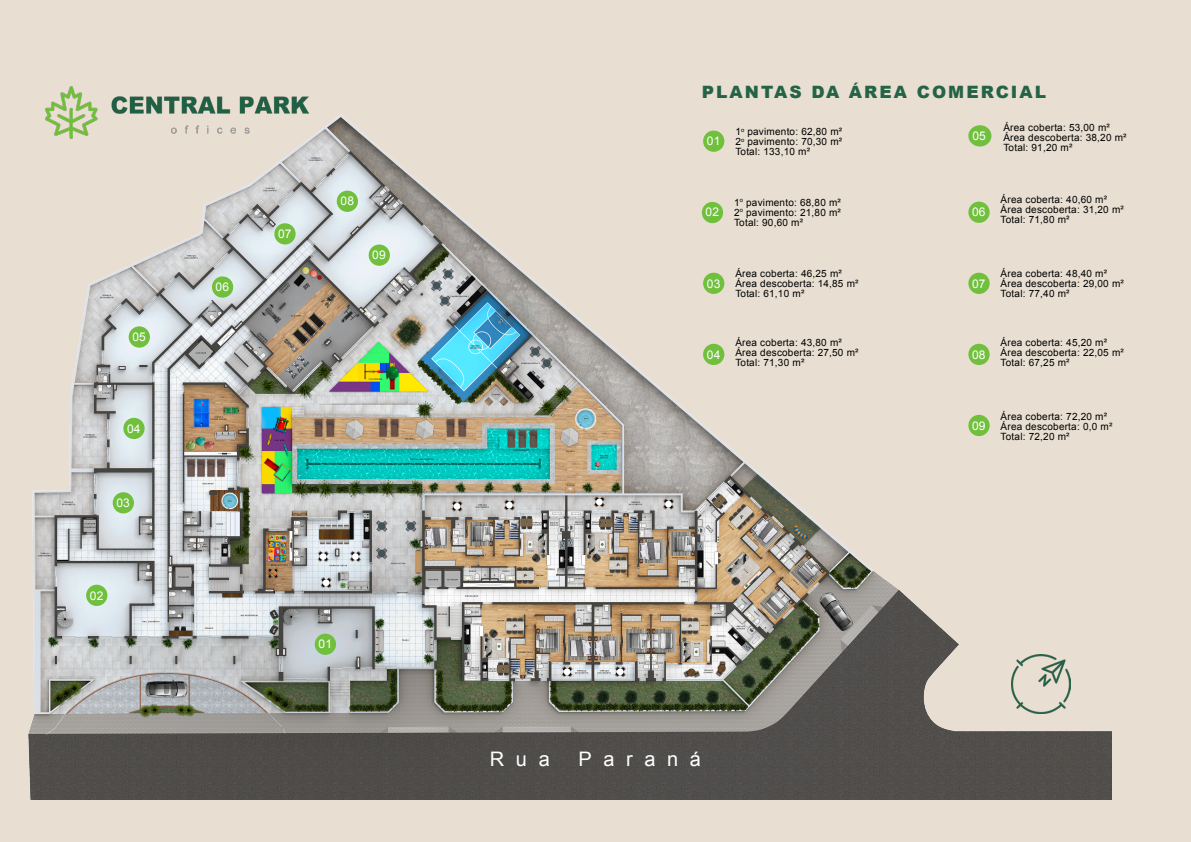
<style>
.page{position:relative;width:1191px;height:842px;background:#e8dfd2}
.page>*{position:absolute;margin:0;border:0;box-sizing:border-box;transform-origin:0 0}
.t1{font:20px "Arial";letter-spacing:.58em;color:#fff}
.t2{font:900 17px "Arial";letter-spacing:.12em;color:#256347}
.t3{font:12px "Arial";letter-spacing:.02em;color:#fff}
.t4{font:10px/10px "Arial";letter-spacing:.02em;color:#000}
</style>
<div class="page">
<img style="left:45px;top:86px;width:263px;height:29px">
<img style="left:0;top:115px;width:1111px;height:684px">
<div style="left:315px;top:634px;width:21px;height:21px;background:#70c03d;border-radius:50%"></div>
<div style="left:86px;top:585px;width:21px;height:21px;background:#70c03d;border-radius:50%"></div>
<div style="left:113px;top:492px;width:21px;height:21px;background:#70c03d;border-radius:50%"></div>
<div style="left:123px;top:418px;width:22px;height:21px;background:#70c03d;border-radius:50%"></div>
<div style="left:129px;top:326px;width:21px;height:22px;background:#70c03d;border-radius:50%"></div>
<div style="left:212px;top:276px;width:21px;height:22px;background:#70c03d;border-radius:50%"></div>
<div style="left:274px;top:223px;width:22px;height:21px;background:#70c03d;border-radius:50%"></div>
<div style="left:337px;top:191px;width:21px;height:21px;background:#70c03d;border-radius:50%"></div>
<div style="left:369px;top:244px;width:21px;height:22px;background:#70c03d;border-radius:50%"></div>
<img style="left:1012px;top:655px;width:58px;height:58px">
<div style="left:703px;top:131px;width:21px;height:21px;background:#70c03d;border-radius:50%"></div>
<div style="left:968px;top:125px;width:23px;height:21px;background:#70c03d;border-radius:50%"></div>
<div style="left:702px;top:202px;width:21px;height:21px;background:#70c03d;border-radius:50%"></div>
<div style="left:968px;top:202px;width:21px;height:21px;background:#70c03d;border-radius:50%"></div>
<div style="left:703px;top:273px;width:21px;height:21px;background:#70c03d;border-radius:50%"></div>
<div style="left:968px;top:273px;width:21px;height:21px;background:#70c03d;border-radius:50%"></div>
<div style="left:703px;top:344px;width:21px;height:21px;background:#70c03d;border-radius:50%"></div>
<div style="left:968px;top:344px;width:21px;height:21px;background:#70c03d;border-radius:50%"></div>
<div style="left:968px;top:415px;width:21px;height:21px;background:#70c03d;border-radius:50%"></div>
<p class="t3" style="left:132px;top:329px;width:15px">05</p>
<p class="t3" style="left:127px;top:421px;width:15px">04</p>
<p class="t3" style="left:116px;top:495px;width:15px">03</p>
<p class="t3" style="left:90px;top:587px;width:15px">02</p>
<p class="t3" style="left:216px;top:279px;width:15px">06</p>
<p class="t3" style="left:278px;top:226px;width:15px">07</p>
<p class="t3" style="left:340px;top:193px;width:15px">08</p>
<p class="t3" style="left:372px;top:247px;width:15px">09</p>
<p class="t3" style="left:318px;top:636px;width:15px">01</p>
<h2 class="t2" style="left:702px;top:80px;width:346px">PLANTAS DA ÁREA COMERCIAL</h2>
<p class="t4" style="left:735px;top:127px;width:108px;text-align:justify">1<sup>o</sup> pavimento: 62,80 m²<br>2<sup>o</sup> pavimento: 70,30 m²<br>Total: 133,10 m²</p>
<p class="t4" style="left:1003px;top:123px;width:125px">Área coberta: 53,00 m²<br>Área descoberta: 38,20 m²<br>Total: 91,20 m²</p>
<p class="t3" style="left:972px;top:128px;width:15px">05</p>
<p class="t3" style="left:707px;top:133px;width:15px">01</p>
<p class="t3" style="left:705px;top:204px;width:15px">02</p>
<p class="t4" style="left:734px;top:197px;width:108px;text-align:justify">1<sup>o</sup> pavimento: 68,80 m²<br>2<sup>o</sup> pavimento: 21,80 m²<br>Total: 90,60 m²</p>
<p class="t3" style="left:972px;top:204px;width:15px">06</p>
<p class="t4" style="left:1000px;top:194px;width:125px">Área coberta: 40,60 m²<br>Área descoberta: 31,20 m²<br>Total: 71,80 m²</p>
<p class="t3" style="left:707px;top:275px;width:15px">03</p>
<p class="t4" style="left:1000px;top:268px;width:125px">Área coberta: 48,40 m²<br>Área descoberta: 29,00 m²<br>Total: 77,40 m²</p>
<p class="t4" style="left:735px;top:268px;width:125px">Área coberta: 46,25 m²<br>Área descoberta: 14,85 m²<br>Total: 61,10 m²</p>
<p class="t3" style="left:972px;top:275px;width:15px">07</p>
<p class="t3" style="left:707px;top:346px;width:15px">04</p>
<p class="t4" style="left:735px;top:338px;width:125px">Área coberta: 43,80 m²<br>Área descoberta: 27,50 m²<br>Total: 71,30 m²</p>
<p class="t3" style="left:972px;top:346px;width:15px">08</p>
<p class="t4" style="left:1000px;top:338px;width:125px">Área coberta: 45,20 m²<br>Área descoberta: 22,05 m²<br>Total: 67,25 m²</p>
<p class="t3" style="left:972px;top:418px;width:15px">09</p>
<p class="t4" style="left:1000px;top:412px;width:113px">Área coberta: 72,20 m²<br>Área descoberta: 0,0 m²<br>Total: 72,20 m²</p>
<h1 class="t1" style="left:490px;top:745px;width:61px">Rua</h1>
<h1 class="t1" style="left:578px;top:745px;width:124px">Paraná</h1>
</div>
